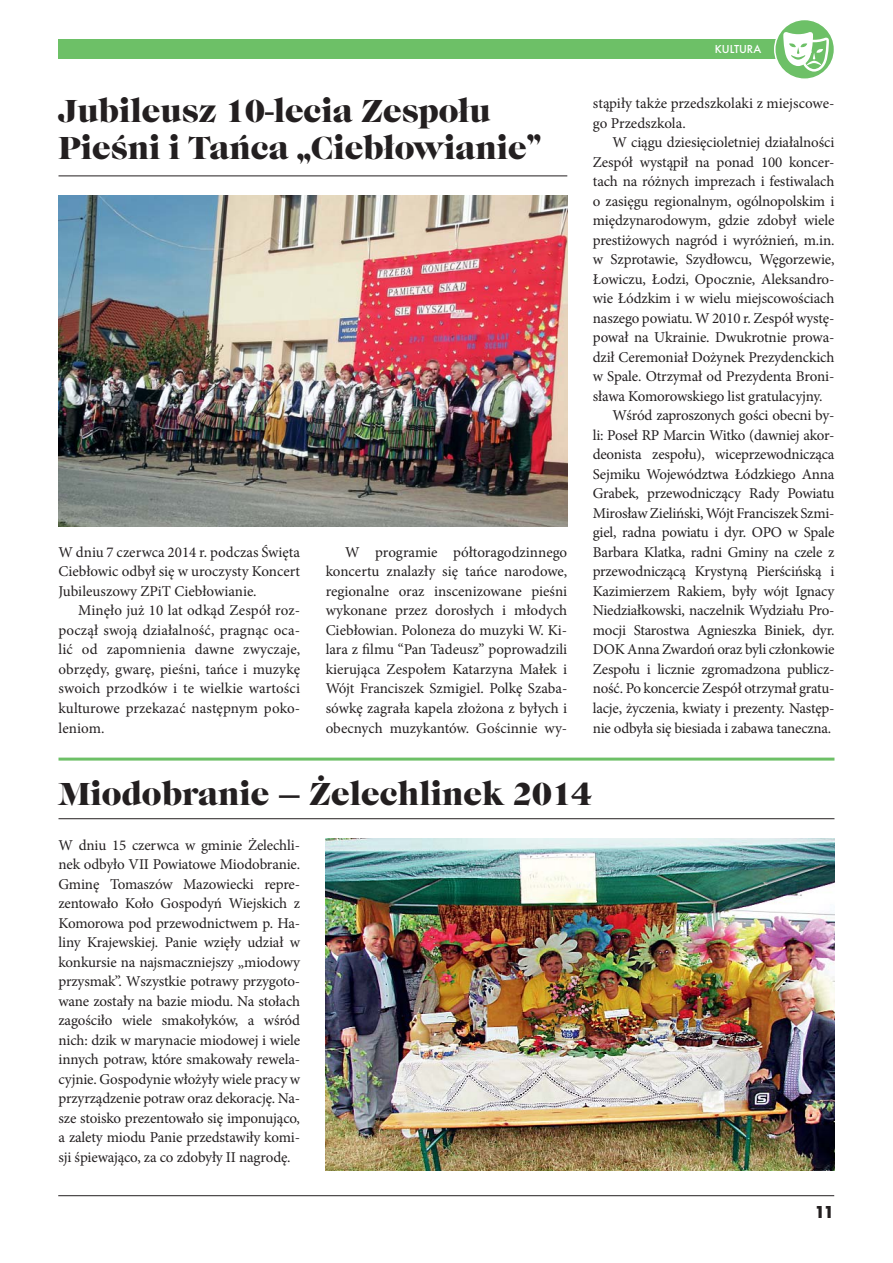
<style>
.page{position:relative;width:893px;height:1263px;background:#fff}
.page>*{position:absolute;margin:0;border:0;box-sizing:border-box;transform-origin:0 0}
.t1{font:33px/37.5px "Caslon Gra DCE";color:#231f20}
.t2{font:700 18px "Futura TCE";color:#231f20}
.t3{font:15px/19.5px "Minion Pro";letter-spacing:-.015em;color:#231f20;text-align:justify}
.t4{font:500 12px "Futura TCE";color:#fff}
</style>
<div class="page">
<hr style="left:58px;top:1195px;width:776px;height:1px;background:#231f20">
<div style="left:58px;top:39px;width:719px;height:19px;background:#6dc067"></div>
<div style="left:775px;top:19px;width:59px;height:60px;background:#6dc067;border-radius:50%"></div>
<div style="left:774px;top:19px;width:61px;height:61px;border:2px solid #fff;border-radius:50%"></div>
<svg style="left:783px;top:31px;width:46px;height:41px"></svg>
<img style="left:58px;top:195px;width:509px;height:331px">
<img style="left:326px;top:838px;width:508px;height:332px">
<hr style="left:58px;top:758px;width:776px;height:2px;background:#6dc067">
<hr style="left:58px;top:176px;width:509px;height:1px;background:#231f20">
<hr style="left:58px;top:818px;width:776px;height:1px;background:#231f20">
<h1 class="t1" style="left:58px;top:94px;width:484px">Jubileusz 10-lecia Zespołu<br>Pieśni i Tańca „Ciebłowianie”</h1>
<p class="t3" style="left:58px;top:544px;width:243px">W dniu 7 czerwca 2014 r. podczas Święta Ciebłowic odbył się w uroczysty Koncert Jubileuszowy ZPiT Ciebłowianie.</p>
<p class="t3" style="left:58px;top:602px;width:243px;text-indent:20px">Minęło już 10 lat odkąd Zespół roz&shy;począł swoją działalność, pragnąc oca&shy;lić od zapomnienia dawne zwyczaje, obrzędy, gwarę, pieśni, tańce i muzykę swoich przodków i te wielkie wartości kulturowe przekazać następnym poko&shy;leniom.</p>
<p class="t3" style="left:326px;top:544px;width:243px;text-indent:20px">W programie półtoragodzinnego koncertu znalazły się tańce narodowe, regionalne oraz inscenizowane pieśni wykonane przez dorosłych i młodych Ciebłowian. Poloneza do muzyki W. Ki&shy;lara z filmu “Pan Tadeusz” poprowadzili kierująca Zespołem Katarzyna Małek i Wójt Franciszek Szmigiel. Polkę Szaba&shy;sówkę zagrała kapela złożona z byłych i obecnych muzykantów. Gościnnie wy-</p>
<p class="t4" style="left:715px;top:43px;width:48px">KULTURA</p>
<p class="t3" style="left:593px;top:95px;width:243px">stąpiły także przedszkolaki z miejscowe&shy;go Przedszkola.</p>
<p class="t3" style="left:612px;top:134px;width:224px">W ciągu dziesięcioletniej działalności</p>
<p class="t3" style="left:593px;top:154px;width:243px">Zespół wystąpił na ponad 100 koncer-</p>
<p class="t3" style="left:593px;top:173px;width:243px">tach na różnych imprezach i festiwalach</p>
<p class="t3" style="left:593px;top:193px;width:243px">o zasięgu regionalnym, ogólnopolskim i</p>
<p class="t3" style="left:593px;top:212px;width:243px">międzynarodowym, gdzie zdobył wiele</p>
<p class="t3" style="left:593px;top:232px;width:243px">prestiżowych nagród i wyróżnień, m.in.</p>
<p class="t3" style="left:593px;top:251px;width:243px">w Szprotawie, Szydłowcu, Węgorzewie,</p>
<p class="t3" style="left:593px;top:271px;width:243px">Łowiczu, Łodzi, Opocznie, Aleksandro-</p>
<p class="t3" style="left:593px;top:290px;width:243px">wie Łódzkim i w wielu miejscowościach</p>
<p class="t3" style="left:593px;top:310px;width:243px">naszego powiatu. W 2010 r. Zespół wystę-</p>
<p class="t3" style="left:593px;top:329px;width:243px">pował na Ukrainie. Dwukrotnie prowa-</p>
<p class="t3" style="left:593px;top:349px;width:243px">dził Ceremoniał Dożynek Prezydenckich</p>
<p class="t3" style="left:593px;top:368px;width:243px">w Spale. Otrzymał od Prezydenta Broni-</p>
<p class="t3" style="left:593px;top:388px;width:231px">sława Komorowskiego list gratulacyjny.</p>
<p class="t3" style="left:612px;top:407px;width:224px">Wśród zaproszonych gości obecni by-</p>
<p class="t3" style="left:593px;top:427px;width:243px">li: Poseł RP Marcin Witko (dawniej akor-</p>
<p class="t3" style="left:593px;top:446px;width:243px">deonista zespołu), wiceprzewodnicząca</p>
<p class="t3" style="left:593px;top:466px;width:243px">Sejmiku Województwa Łódzkiego Anna</p>
<p class="t3" style="left:593px;top:485px;width:243px">Grabek, przewodniczący Rady Powiatu</p>
<p class="t3" style="left:593px;top:505px;width:243px">Mirosław Zieliński, Wójt Franciszek Szmi-</p>
<p class="t3" style="left:593px;top:524px;width:243px">giel, radna powiatu i dyr. OPO w Spale</p>
<p class="t3" style="left:593px;top:544px;width:243px">Barbara Klatka, radni Gminy na czele z</p>
<p class="t3" style="left:593px;top:563px;width:243px">przewodniczącą Krystyną Pierścińską i</p>
<p class="t3" style="left:593px;top:583px;width:243px">Kazimierzem Rakiem, były wójt Ignacy</p>
<p class="t3" style="left:593px;top:602px;width:243px">Niedziałkowski, naczelnik Wydziału Pro-</p>
<p class="t3" style="left:593px;top:622px;width:243px">mocji Starostwa Agnieszka Biniek, dyr.</p>
<p class="t3" style="left:593px;top:641px;width:243px">DOK Anna Zwardoń oraz byli członkowie</p>
<p class="t3" style="left:593px;top:661px;width:243px">Zespołu i licznie zgromadzona publicz-</p>
<p class="t3" style="left:593px;top:680px;width:243px">ność. Po koncercie Zespół otrzymał gratu-</p>
<p class="t3" style="left:593px;top:700px;width:243px">lacje, życzenia, kwiaty i prezenty. Następ-</p>
<p class="t3" style="left:593px;top:719px;width:240px">nie odbyła się biesiada i zabawa taneczna.</p>
<h1 class="t1" style="left:58px;top:776px;width:535px">Miodobranie – Żelechlinek 2014</h1>
<p class="t3" style="left:58px;top:836px;width:243px">W dniu 15 czerwca w gminie Żelechli&shy;nek odbyło VII Powiatowe Miodobranie.<br>Gminę Tomaszów Mazowiecki repre&shy;zentowało Koło Gospodyń Wiejskich z Komorowa pod przewodnictwem p. Ha&shy;liny Krajewskiej. Panie wzięły udział w konkursie na najsmaczniejszy „miodowy przysmak”. Wszystkie potrawy przygoto&shy;wane zostały na bazie miodu. Na stołach zagościło wiele smakołyków, a wśród nich: dzik w marynacie miodowej i wiele innych potraw, które smakowały rewela&shy;cyjnie. Gospodynie włożyły wiele pracy w przyrządzenie potraw oraz dekorację. Na&shy;sze stoisko prezentowało się imponująco, a zalety miodu Panie przedstawiły komi&shy;sji śpiewająco, za co zdobyły II nagrodę.</p>
<p class="t2" style="left:814px;top:1205px;width:21px">11</p>
</div>
